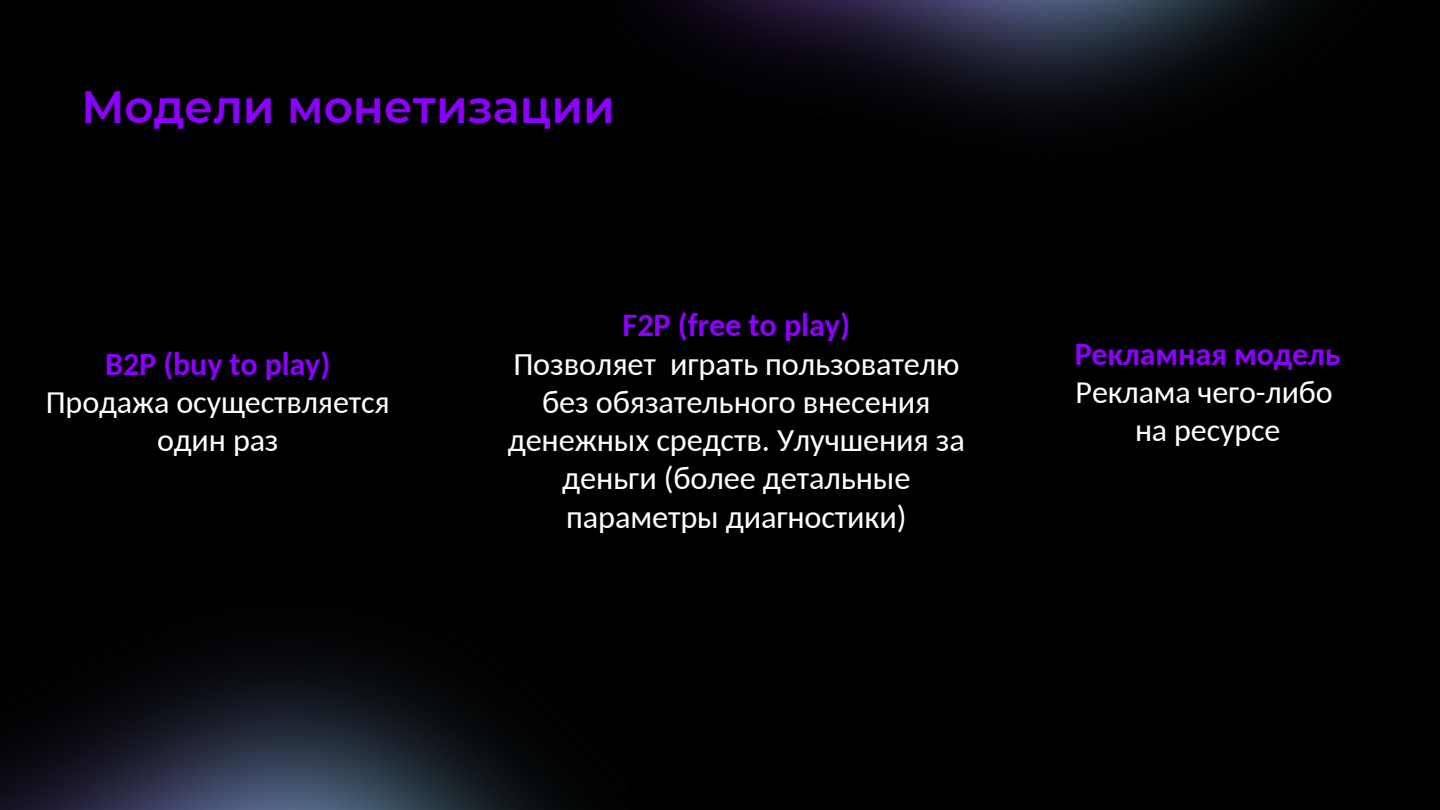
<style>
.page{position:relative;width:1440px;height:810px;background:#000}
.page>*{position:absolute;margin:0;border:0;box-sizing:border-box;transform-origin:0 0}
.t1{font:600 45.2px "Montserrat";color:#8d00fe}
.t2{font:32.3px/38.2px "Carlito";letter-spacing:-.005em;color:#fff;text-align:center}
.t3{font:700 32.3px "Carlito";letter-spacing:-.005em;color:#8d00fe}
.t4{font:32.1px/38.2px "Carlito";letter-spacing:-.005em;color:#fff;text-align:center}
.t5{font:700 32.1px "Carlito";letter-spacing:-.005em;color:#8d00fe}
.t6{font:32px "Carlito";letter-spacing:-.005em;color:#fff}
.t7{font:700 32px "Carlito";letter-spacing:-.005em;color:#8d00fe}
</style>
<div class="page">
<img style="left:649px;top:0;width:660px;height:120px">
<img style="left:0;top:650px;width:566px;height:160px">
<p class="t1" style="left:81px;top:79px;width:535px">Модели монетизации</p>
<p class="t5" style="left:105px;top:351px;width:227px">B2P (buy to play)</p>
<p class="t4" style="left:46px;top:386px;width:346px">Продажа осуществляется один раз</p>
<p class="t3" style="left:623px;top:312px;width:229px">F2P (free to play)</p>
<p class="t2" style="left:508px;top:347px;width:459px">Позволяет играть пользователю без обязательного внесения денежных средств. Улучшения за деньги (более детальные параметры диагностики)</p>
<p class="t7" style="left:1075px;top:341px;width:268px">Рекламная модель</p>
<p class="t6" style="left:1076px;top:379px;width:258px">Реклама чего-либо</p>
<p class="t6" style="left:1135px;top:417px;width:147px">на ресурсе</p>
</div>
